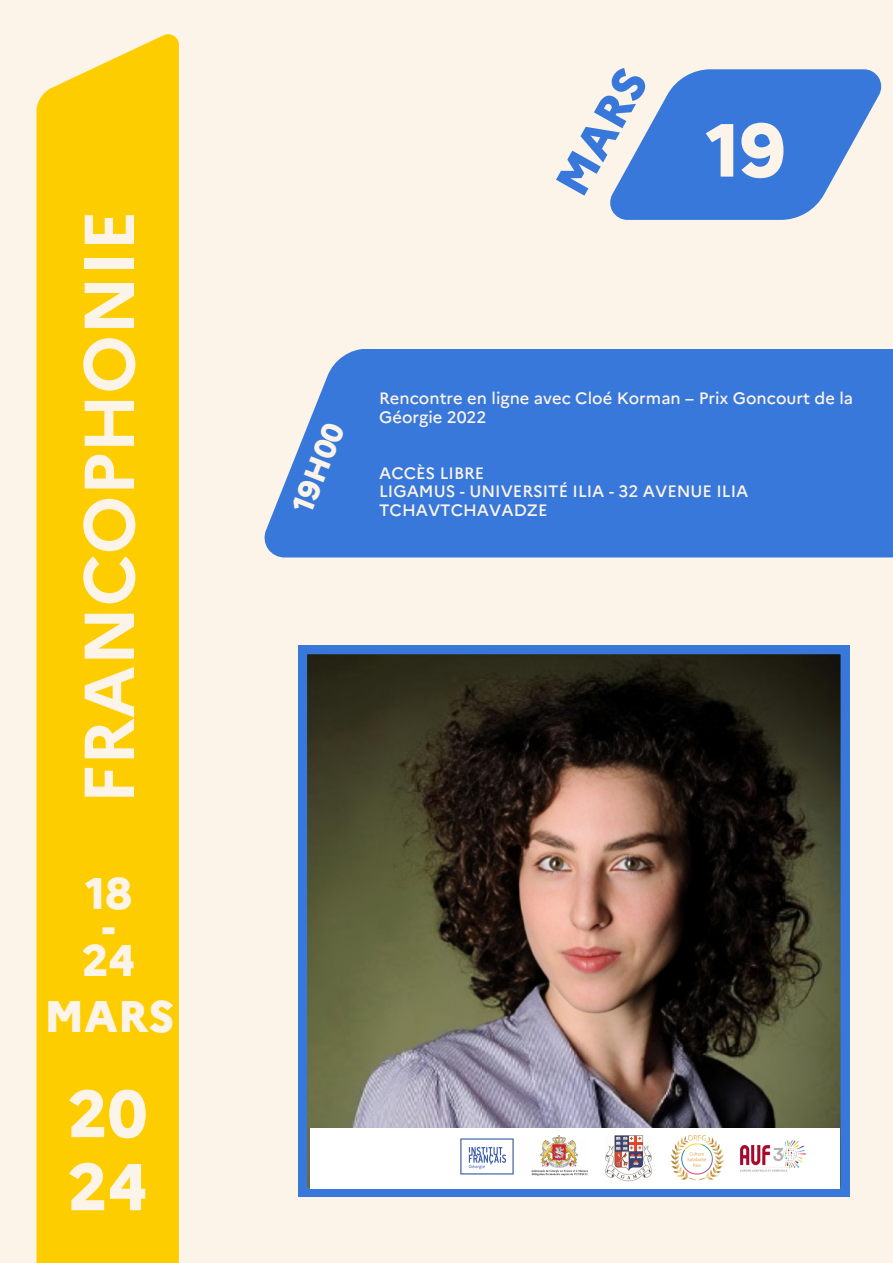
<style>
.page{position:relative;width:893px;height:1263px;background:#fcf4e9}
.page>*{position:absolute;margin:0;border:0;box-sizing:border-box;transform-origin:0 0}
.t1{font:800 75px "Marianne";color:#fcf4e9}
.t2{font:700 70.5px "Marianne";color:#fcf4e9}
.t3{font:800 66px/73.1px "Marianne";color:#fcf4e9}
.t4{font:800 46.5px "Marianne";color:#3878db}
.t5{font:800 44.25px/33.2px "Marianne";color:#fcf4e9;text-align:center}
.t6{font:800 30px "Marianne";color:#fcf4e9}
.t7{font:500 16.5px/18.6px "Marianne";color:#fcf4e9}
</style>
<div class="page">
<div style="left:36px;top:34px;width:143px;height:1229px;background:#fdcd00"></div>
<div style="left:264px;top:349px;width:629px;height:208px;background:#3878db"></div>
<svg style="left:610px;top:69px;width:271px;height:151px"></svg>
<svg style="left:298px;top:645px;width:551px;height:551px;background:#504c46"></svg>
<div style="left:310px;top:1128px;width:529px;height:60px;background:#fff"></div>
<img style="left:606px;top:1136px;width:46px;height:46px">
<img style="left:531px;top:1136px;width:57px;height:40px">
<img style="left:740px;top:1140px;width:66px;height:32px">
<img style="left:670px;top:1135px;width:54px;height:46px">
<img style="left:460px;top:1138px;width:54px;height:37px">
<h2 class="t2" style="left:54px;top:804px;width:595px;rotate:-90deg">FRANCOPHONIE</h2>
<h3 class="t5" style="left:82px;top:873px;width:55px">18 -<br>24</h3>
<h3 class="t5" style="left:44px;top:995px;width:132px">MARS</h3>
<h3 class="t3" style="left:68px;top:1071px;width:81px">20<br>24</h3>
<h3 class="t4" style="left:536px;top:174px;width:138px;rotate:-61deg">MARS</h3>
<h1 class="t1" style="left:706px;top:92px;width:81px">19</h1>
<h3 class="t6" style="left:279px;top:502px;width:95px;rotate:-68deg">19H00</h3>
<p class="t7" style="left:379px;top:388px;width:475px">Rencontre en ligne avec Cloé Korman – Prix Goncourt de la<br>Géorgie 2022</p>
<p class="t7" style="left:379px;top:462px;width:371px">ACCÈS LIBRE<br>LIGAMUS - UNIVERSITÉ ILIA - 32 AVENUE ILIA<br>TCHAVTCHAVADZE</p>
</div>
